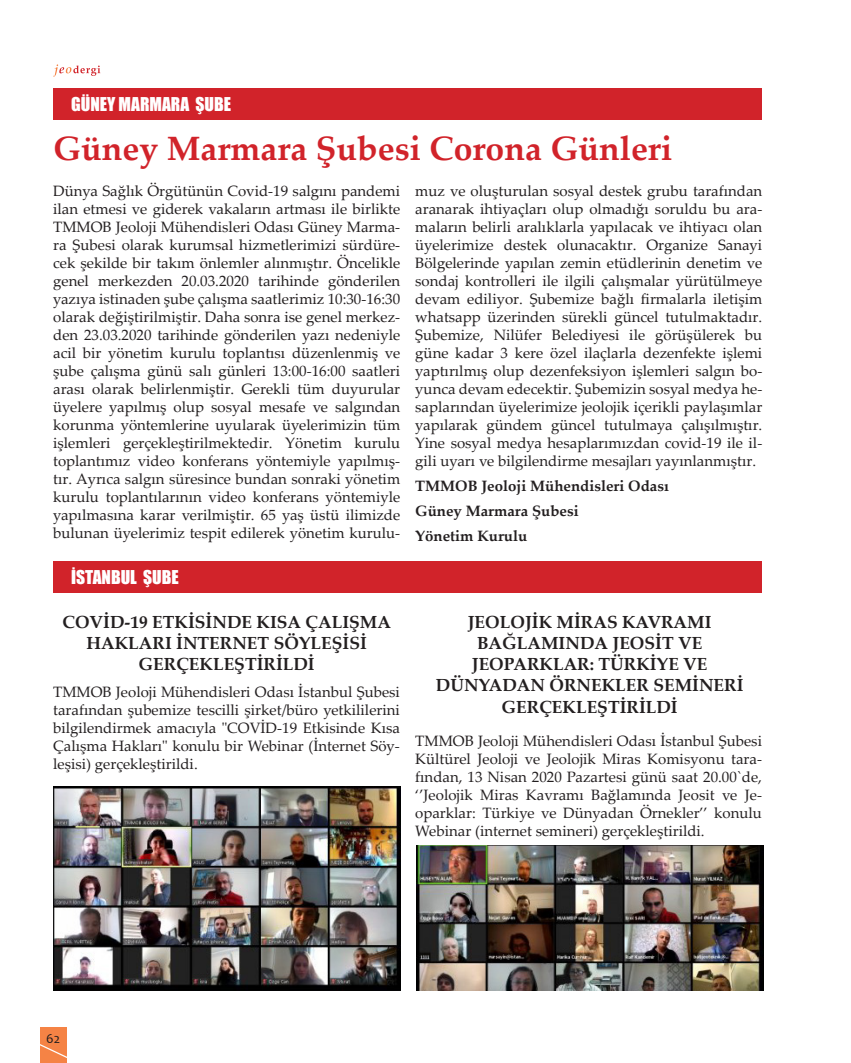
<style>
.page{position:relative;width:851px;height:1063px;background:#fff}
.page>*{position:absolute;margin:0;border:0;box-sizing:border-box;transform-origin:0 0}
._01_baslik{font:700 33.75px "Palatino Linotype";color:#d1232a}
._02_metin{font:700 17.5px/21.2px "Palatino Linotype";color:#231f20;text-align:center}
._02_metin-2{font:17.5px "Impact";color:#fff}
._02_metin-3{font:15px/18px "Palatino Linotype";color:#231f20;text-align:justify}
._02_metin-4{font:700 15px "Palatino Linotype";color:#231f20}
.t1{font:13.75px "Candara";color:#231f20}
</style>
<div class="page">
<div style="left:40px;top:1028px;width:26px;height:35px;background:#f58345"></div>
<svg style="left:40px;top:1041px;width:27px;height:19px"></svg>
<svg style="left:53px;top:64px;width:47px;height:13px"></svg>
<div style="left:53px;top:89px;width:709px;height:31px;background:#d1232a"></div>
<div style="left:53px;top:561px;width:709px;height:32px;background:#d1232a"></div>
<img style="left:53px;top:787px;width:347px;height:203px">
<img style="left:416px;top:845px;width:347px;height:145px">
<p class="_02_metin-2" style="left:71px;top:91px;width:161px">GÜNEY MARMARA ŞUBE</p>
<p class="_01_baslik" style="left:53px;top:125px;width:620px">Güney Marmara Şubesi Corona Günleri</p>
<p class="_02_metin-3" style="left:53px;top:181px;width:348px">Dünya Sağlık Örgütünün Covid-19 salgını pandemi ilan etmesi ve giderek vakaların artması ile birlikte TMMOB Jeoloji Mühendisleri Odası Güney Marma&shy;ra Şubesi olarak kurumsal hizmetlerimizi sürdüre&shy;cek şekilde bir takım önlemler alınmıştır. Öncelikle genel merkezden 20.03.2020 tarihinde gönderilen yazıya istinaden şube çalışma saatlerimiz 10:30-16:30 olarak değiştirilmiştir. Daha sonra ise genel merkez&shy;den 23.03.2020 tarihinde gönderilen yazı nedeniyle acil bir yönetim kurulu toplantısı düzenlenmiş ve şube çalışma günü salı günleri 13:00-16:00 saatleri arası olarak belirlenmiştir. Gerekli tüm duyurular üyelere yapılmış olup sosyal mesafe ve salgından korunma yöntemlerine uyularak üyelerimizin tüm işlemleri gerçekleştirilmektedir. Yönetim kurulu toplantımız video konferans yöntemiyle yapılmış&shy;tır. Ayrıca salgın süresince bundan sonraki yönetim kurulu toplantılarının video konferans yöntemiyle yapılmasına karar verilmiştir. 65 yaş üstü ilimizde bulunan üyelerimiz tespit edilerek yönetim kurulu-</p>
<p class="_02_metin-3" style="left:415px;top:181px;width:348px">muz ve oluşturulan sosyal destek grubu tarafından aranarak ihtiyaçları olup olmadığı soruldu bu ara&shy;maların belirli aralıklarla yapılacak ve ihtiyacı olan üyelerimize destek olunacaktır. Organize Sanayi Bölgelerinde yapılan zemin etüdlerinin denetim ve sondaj kontrolleri ile ilgili çalışmalar yürütülmeye devam ediliyor. Şubemize bağlı firmalarla iletişim whatsapp üzerinden sürekli güncel tutulmaktadır.<br>Şubemize, Nilüfer Belediyesi ile görüşülerek bu güne kadar 3 kere özel ilaçlarla dezenfekte işlemi yaptırılmış olup dezenfeksiyon işlemleri salgın bo&shy;yunca devam edecektir. Şubemizin sosyal medya he&shy;saplarından üyelerimize jeolojik içerikli paylaşımlar yapılarak gündem güncel tutulmaya çalışılmıştır.<br>Yine sosyal medya hesaplarımızdan covid-19 ile il&shy;gili uyarı ve bilgilendirme mesajları yayınlanmıştır.</p>
<p class="_02_metin-4" style="left:415px;top:475px;width:255px">TMMOB Jeoloji Mühendisleri Odası</p>
<p class="_02_metin-4" style="left:415px;top:501px;width:165px">Güney Marmara Şubesi</p>
<p class="_02_metin-4" style="left:415px;top:526px;width:113px">Yönetim Kurulu</p>
<p class="_02_metin-2" style="left:71px;top:563px;width:109px">İSTANBUL ŞUBE</p>
<p class="_02_metin" style="left:62px;top:610px;width:330px">COVİD-19 ETKİSİNDE KISA ÇALIŞMA<br>HAKLARI İNTERNET SÖYLEŞİSİ<br>GERÇEKLEŞTİRİLDİ</p>
<p class="_02_metin" style="left:436px;top:610px;width:309px">JEOLOJİK MİRAS KAVRAMI<br>BAĞLAMINDA JEOSİT VE<br>JEOPARKLAR: TÜRKİYE VE<br>DÜNYADAN ÖRNEKLER SEMİNERİ<br>GERÇEKLEŞTİRİLDİ</p>
<p class="_02_metin-3" style="left:53px;top:682px;width:348px">TMMOB Jeoloji Mühendisleri Odası İstanbul Şubesi tarafından şubemize tescilli şirket/büro yetkililerini bilgilendirmek amacıyla "COVİD-19 Etkisinde Kısa Çalışma Hakları" konulu bir Webinar (İnternet Söy&shy;leşisi) gerçekleştirildi.</p>
<p class="_02_metin-3" style="left:415px;top:731px;width:348px">TMMOB Jeoloji Mühendisleri Odası İstanbul Şubesi Kültürel Jeoloji ve Jeolojik Miras Komisyonu tara&shy;fından, 13 Nisan 2020 Pazartesi günü saat 20.00`de, ‘’Jeolojik Miras Kavramı Bağlamında Jeosit ve Je&shy;oparklar: Türkiye ve Dünyadan Örnekler’’ konulu Webinar (internet semineri) gerçekleştirildi.</p>
<p class="t1" style="left:46px;top:1030px;width:15px">62</p>
</div>
